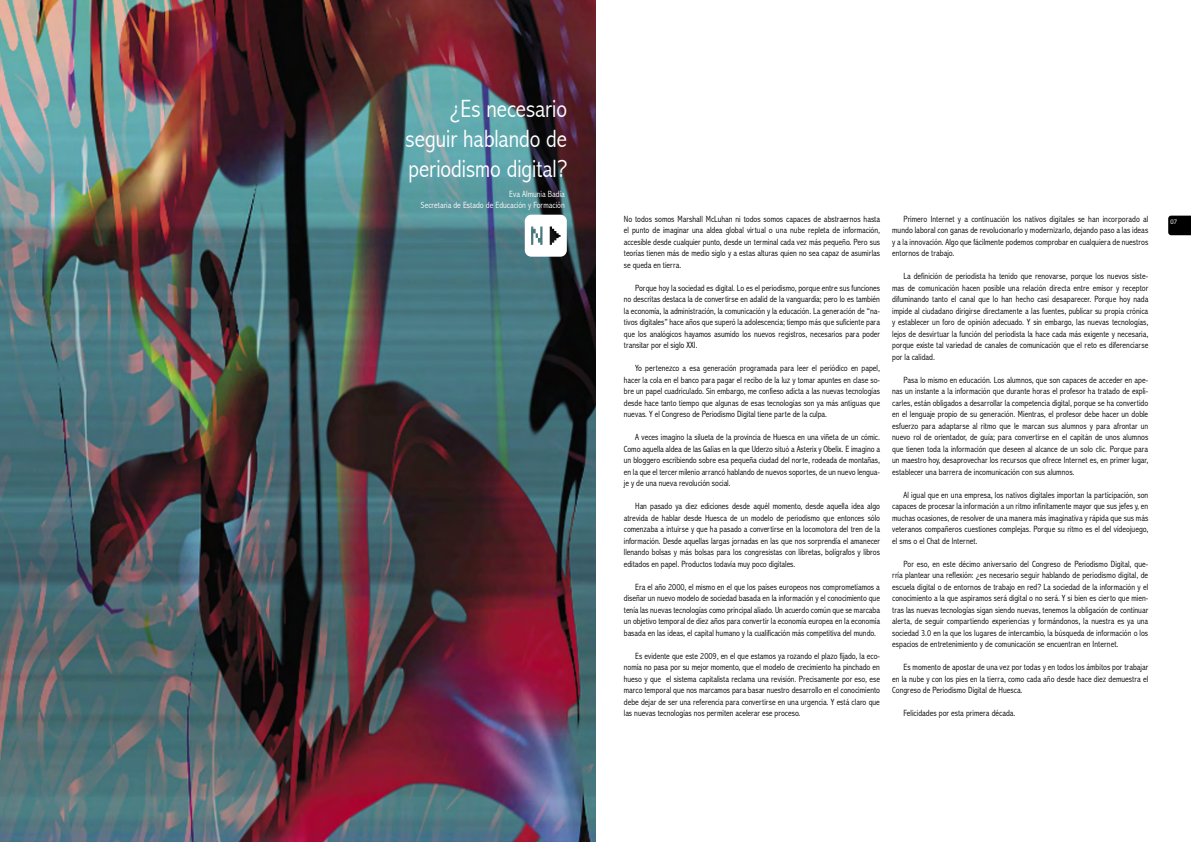
<style>
.page{position:relative;width:1191px;height:842px;background:#fff}
.page>*{position:absolute;margin:0;border:0;box-sizing:border-box;transform-origin:0 0}
.t1{font:300 condensed 25px/30px "Abadi";color:#fff;text-align:justify}
.t2{font:10px "Universal Eight";color:#fff}
.t3{font:300 condensed 9px/11.5px "Abadi";color:#000;text-align:justify}
.t4{font:300 condensed 9px/10.8px "Abadi";color:#fff;text-align:right}
</style>
<div class="page">
<svg style="left:1168px;top:216px;width:23px;height:19px"></svg>
<img style="left:0;top:0;width:595px;height:842px">
<svg style="left:525px;top:215px;width:42px;height:42px"></svg>
<h1 class="t1" style="left:405px;top:94px;width:163px;text-indent:45px">¿Es necesario seguir hablando de periodismo digital?</h1>
<p class="t4" style="left:421px;top:188px;width:145px">Eva Almunia Badía<br>Secretaria de Estado de Educación y Formación</p>
<p class="t3" style="left:624px;top:213px;width:258px">No todos somos Marshall McLuhan ni todos somos capaces de abstraernos hasta el punto de imaginar una aldea global virtual o una nube repleta de información, accesible desde cualquier punto, desde un terminal cada vez más pequeño. Pero sus teorías tienen más de medio siglo y a estas alturas quien no sea capaz de asumirlas se queda en tierra.</p>
<p class="t3" style="left:624px;top:282px;width:258px;text-indent:11px">Porque hoy la sociedad es digital. Lo es el periodismo, porque entre sus funciones no descritas destaca la de convertirse en adalid de la vanguardia; pero lo es también la economía, la administración, la comunicación y la educación. La generación de “na&shy;tivos digitales” hace años que superó la adolescencia; tiempo más que suficiente para que los analógicos hayamos asumido los nuevos registros, necesarios para poder transitar por el siglo XXI.</p>
<p class="t3" style="left:624px;top:362px;width:258px;text-indent:11px">Yo pertenezco a esa generación programada para leer el periódico en papel, hacer la cola en el banco para pagar el recibo de la luz y tomar apuntes en clase so&shy;bre un papel cuadriculado. Sin embargo, me confieso adicta a las nuevas tecnologías desde hace tanto tiempo que algunas de esas tecnologías son ya más antiguas que nuevas. Y el Congreso de Periodismo Digital tiene parte de la culpa.</p>
<p class="t3" style="left:624px;top:431px;width:258px;text-indent:11px">A veces imagino la silueta de la provincia de Huesca en una viñeta de un cómic.<br>Como aquella aldea de las Galias en la que Uderzo situó a Asterix y Obelix. E imagino a un bloggero escribiendo sobre esa pequeña ciudad del norte, rodeada de montañas, en la que el tercer milenio arrancó hablando de nuevos soportes, de un nuevo lengua&shy;je y de una nueva revolución social.</p>
<p class="t3" style="left:624px;top:500px;width:258px;text-indent:11px">Han pasado ya diez ediciones desde aquél momento, desde aquella idea algo atrevida de hablar desde Huesca de un modelo de periodismo que entonces sólo comenzaba a intuirse y que ha pasado a convertirse en la locomotora del tren de la información. Desde aquellas largas jornadas en las que nos sorprendía el amanecer llenando bolsas y más bolsas para los congresistas con libretas, bolígrafos y libros editados en papel. Productos todavía muy poco digitales.</p>
<p class="t3" style="left:624px;top:581px;width:258px;text-indent:11px">Era el año 2000, el mismo en el que los países europeos nos comprometíamos a diseñar un nuevo modelo de sociedad basada en la información y el conocimiento que tenía las nuevas tecnologías como principal aliado. Un acuerdo común que se marcaba un objetivo temporal de diez años para convertir la economía europea en la economía basada en las ideas, el capital humano y la cualificación más competitiva del mundo.</p>
<p class="t3" style="left:624px;top:650px;width:258px;text-indent:11px">Es evidente que este 2009, en el que estamos ya rozando el plazo fijado, la eco&shy;nomía no pasa por su mejor momento, que el modelo de crecimiento ha pinchado en hueso y que el sistema capitalista reclama una revisión. Precisamente por eso, ese marco temporal que nos marcamos para basar nuestro desarrollo en el conocimiento debe dejar de ser una referencia para convertirse en una urgencia. Y está claro que las nuevas tecnologías nos permiten acelerar ese proceso.</p>
<p class="t3" style="left:892px;top:213px;width:258px;text-indent:11px">Primero Internet y a continuación los nativos digitales se han incorporado al mundo laboral con ganas de revolucionarlo y modernizarlo, dejando paso a las ideas y a la innovación. Algo que fácilmente podemos comprobar en cualquiera de nuestros entornos de trabajo.</p>
<p class="t3" style="left:892px;top:270px;width:258px;text-indent:11px">La definición de periodista ha tenido que renovarse, porque los nuevos siste&shy;mas de comunicación hacen posible una relación directa entre emisor y receptor difuminando tanto el canal que lo han hecho casi desaparecer. Porque hoy nada impide al ciudadano dirigirse directamente a las fuentes, publicar su propia crónica y establecer un foro de opinión adecuado. Y sin embargo, las nuevas tecnologías, lejos de desvirtuar la función del periodista la hace cada más exigente y necesaria, porque existe tal variedad de canales de comunicación que el reto es diferenciarse por la calidad.</p>
<p class="t3" style="left:892px;top:374px;width:258px;text-indent:11px">Pasa lo mismo en educación. Los alumnos, que son capaces de acceder en ape&shy;nas un instante a la información que durante horas el profesor ha tratado de expli&shy;carles, están obligados a desarrollar la competencia digital, porque se ha convertido en el lenguaje propio de su generación. Mientras, el profesor debe hacer un doble esfuerzo para adaptarse al ritmo que le marcan sus alumnos y para afrontar un nuevo rol de orientador, de guía; para convertirse en el capitán de unos alumnos que tienen toda la información que deseen al alcance de un solo clic. Porque para un maestro hoy, desaprovechar los recursos que ofrece Internet es, en primer lugar, establecer una barrera de incomunicación con sus alumnos.</p>
<p class="t3" style="left:892px;top:489px;width:258px;text-indent:11px">Al igual que en una empresa, los nativos digitales importan la participación, son capaces de procesar la información a un ritmo infinitamente mayor que sus jefes y, en muchas ocasiones, de resolver de una manera más imaginativa y rápida que sus más veteranos compañeros cuestiones complejas. Porque su ritmo es el del videojuego, el sms o el Chat de Internet.</p>
<p class="t3" style="left:892px;top:558px;width:258px;text-indent:11px">Por eso, en este décimo aniversario del Congreso de Periodismo Digital, que&shy;rría plantear una reflexión: ¿es necesario seguir hablando de periodismo digital, de escuela digital o de entornos de trabajo en red? La sociedad de la información y el conocimiento a la que aspiramos será digital o no será. Y si bien es cierto que mien&shy;tras las nuevas tecnologías sigan siendo nuevas, tenemos la obligación de continuar alerta, de seguir compartiendo experiencias y formándonos, la nuestra es ya una sociedad 3.0 en la que los lugares de intercambio, la búsqueda de información o los espacios de entretenimiento y de comunicación se encuentran en Internet.</p>
<p class="t3" style="left:892px;top:661px;width:258px;text-indent:11px">Es momento de apostar de una vez por todas y en todos los ámbitos por trabajar en la nube y con los pies en la tierra, como cada año desde hace diez demuestra el Congreso de Periodismo Digital de Huesca.</p>
<p class="t3" style="left:903px;top:707px;width:113px">Felicidades por esta primera década.</p>
<p class="t2" style="left:1170px;top:217px;width:9px">07</p>
</div>
